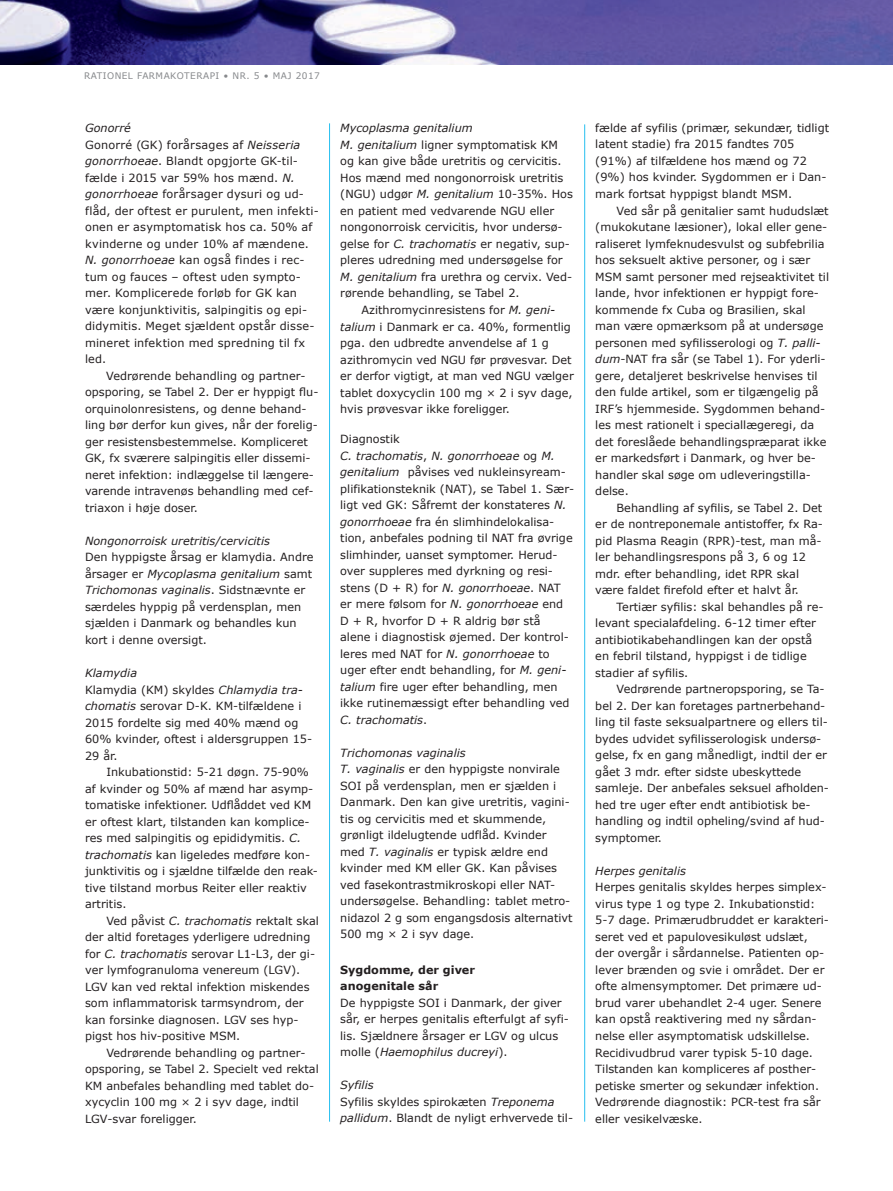
<style>
.page{position:relative;width:893px;height:1191px;background:#fff}
.page>*{position:absolute;margin:0;border:0;box-sizing:border-box;transform-origin:0 0}
.t1{font:11.25px/16.5px "Verdana";color:#231f20}
.t2{font:italic 11.25px "Verdana";color:#231f20}
.t3{font:700 11.25px/16.5px "Verdana";color:#231f20}
.t4{font:9px "Verdana";letter-spacing:.05em;color:#87898c}
.s1{font-style:italic}
</style>
<div class="page">
<img style="left:0;top:0;width:893px;height:64px">
<hr style="left:584px;top:124px;width:1px;height:997px;background:#26bff0">
<hr style="left:329px;top:123px;width:1px;height:998px;background:#26bff0">
<p class="t4" style="left:84px;top:69px;width:237px">RATIONEL FARMAKOTERAPI • NR. 5 • MAJ 2017</p>
<p class="t1" style="left:85px;top:120px;width:235px"><span class="s1">Gonorré<br></span>Gonorré (GK) forårsages af <span class="s1">Neisseria gonorrhoeae</span>. Blandt opgjorte GK-til&shy;fælde i 2015 var 59% hos mænd. <span class="s1">N. gonorrhoeae</span> forårsager dysuri og ud&shy;flåd, der oftest er purulent, men infekti&shy;onen er asymptomatisk hos ca. 50% af kvinderne og under 10% af mændene.<br><span class="s1">N. gonorrhoeae</span> kan også findes i rec&shy;tum og fauces – oftest uden sympto&shy;mer. Komplicerede forløb for GK kan være konjunktivitis, salpingitis og epi&shy;didymitis. Meget sjældent opstår disse&shy;mineret infektion med spredning til fx led.</p>
<p class="t1" style="left:85px;top:367px;width:235px;text-indent:21px">Vedrørende behandling og partner&shy;opsporing, se Tabel 2. Der er hyppigt flu&shy;orquinolonresistens, og denne behand&shy;ling bør derfor kun gives, når der forelig&shy;ger resistensbestemmelse. Kompliceret GK, fx sværere salpingitis eller dissemi&shy;neret infektion: indlæggelse til længere&shy;varende intravenøs behandling med cef&shy;triaxon i høje doser.</p>
<p class="t2" style="left:85px;top:533px;width:186px">Nongonorroisk uretritis/cervicitis</p>
<p class="t1" style="left:85px;top:549px;width:230px">Den hyppigste årsag er klamydia. Andre årsager er <span class="s1">Mycoplasma genitalium</span> samt <span class="s1">Trichomonas vaginalis</span>. Sidstnævnte er særdeles hyppig på verdensplan, men sjælden i Danmark og behandles kun kort i denne oversigt.</p>
<p class="t1" style="left:85px;top:664px;width:229px"><span class="s1">Klamydia<br></span>Klamydia (KM) skyldes <span class="s1">Chlamydia tra&shy;chomatis</span> serovar D-K. KM-tilfældene i<br>2015 fordelte sig med 40% mænd og<br>60% kvinder, oftest i aldersgruppen 15-<br>29 år.</p>
<p class="t1" style="left:85px;top:763px;width:234px;text-indent:21px">Inkubationstid: 5-21 døgn. 75-90% af kvinder og 50% af mænd har asymp&shy;tomatiske infektioner. Udflåddet ved KM er oftest klart, tilstanden kan komplice&shy;res med salpingitis og epididymitis. <span class="s1">C. trachomatis</span> kan ligeledes medføre kon&shy;junktivitis og i sjældne tilfælde den reak&shy;tive tilstand morbus Reiter eller reaktiv artritis.</p>
<p class="t1" style="left:85px;top:912px;width:235px;text-indent:21px">Ved påvist <span class="s1">C. trachomatis</span> rektalt skal der altid foretages yderligere udredning for <span class="s1">C. trachomatis</span> serovar L1-L3, der gi&shy;ver lymfogranuloma venereum (LGV).<br>LGV kan ved rektal infektion miskendes som inflammatorisk tarmsyndrom, der kan forsinke diagnosen. LGV ses hyp&shy;pigst hos hiv-positive MSM.</p>
<p class="t1" style="left:85px;top:1044px;width:235px;text-indent:21px">Vedrørende behandling og partner&shy;opsporing, se Tabel 2. Specielt ved rektal KM anbefales behandling med tablet do&shy;xycyclin 100 mg × 2 i syv dage, indtil LGV-svar foreligger.</p>
<p class="t2" style="left:340px;top:121px;width:134px">Mycoplasma genitalium</p>
<p class="t1" style="left:340px;top:136px;width:219px"><span class="s1">M. genitalium</span> ligner symptomatisk KM</p>
<p class="t1" style="left:340px;top:153px;width:223px">og kan give både uretritis og cervicitis.</p>
<p class="t1" style="left:340px;top:169px;width:225px">Hos mænd med nongonorroisk uretritis</p>
<p class="t1" style="left:340px;top:186px;width:234px">(NGU) udgør <span class="s1">M. genitalium</span> 10-35%. Hos</p>
<p class="t1" style="left:340px;top:202px;width:215px">en patient med vedvarende NGU eller</p>
<p class="t1" style="left:340px;top:219px;width:224px">nongonorroisk cervicitis, hvor undersø-</p>
<p class="t1" style="left:340px;top:235px;width:231px">gelse for <span class="s1">C. trachomatis</span> er negativ, sup-</p>
<p class="t1" style="left:340px;top:252px;width:224px">pleres udredning med undersøgelse for</p>
<p class="t1" style="left:340px;top:268px;width:233px"><span class="s1">M. genitalium</span> fra urethra og cervix. Ved-</p>
<p class="t1" style="left:340px;top:285px;width:181px">rørende behandling, se Tabel 2.</p>
<p class="t1" style="left:361px;top:301px;width:195px">Azithromycinresistens for <span class="s1">M. geni-</span></p>
<p class="t1" style="left:340px;top:318px;width:232px"><span class="s1">talium</span> i Danmark er ca. 40%, formentlig</p>
<p class="t1" style="left:340px;top:334px;width:210px">pga. den udbredte anvendelse af 1 g</p>
<p class="t1" style="left:340px;top:351px;width:233px">azithromycin ved NGU før prøvesvar. Det</p>
<p class="t1" style="left:340px;top:367px;width:235px">er derfor vigtigt, at man ved NGU vælger</p>
<p class="t1" style="left:340px;top:384px;width:234px">tablet doxycyclin 100 mg × 2 i syv dage,</p>
<p class="t1" style="left:340px;top:400px;width:171px">hvis prøvesvar ikke foreligger.</p>
<p class="t1" style="left:340px;top:430px;width:235px">Diagnostik<br><span class="s1">C. trachomatis</span>, <span class="s1">N. gonorrhoeae</span> og <span class="s1">M. genitalium</span> påvises ved nukleinsyream&shy;plifikationsteknik (NAT), se Tabel 1. Sær&shy;ligt ved GK: Såfremt der konstateres <span class="s1">N. gonorrhoeae</span> fra én slimhindelokalisa&shy;tion, anbefales podning til NAT fra øvrige slimhinder, uanset symptomer. Herud&shy;over suppleres med dyrkning og resi&shy;stens (D + R) for <span class="s1">N. gonorrhoeae</span>. NAT er mere følsom for <span class="s1">N. gonorrhoeae</span> end D + R, hvorfor D + R aldrig bør stå<br>alene i diagnostisk øjemed. Der kontrol&shy;leres med NAT for <span class="s1">N. gonorrhoeae</span> to uger efter endt behandling, for <span class="s1">M. geni&shy;talium</span> fire uger efter behandling, men ikke rutinemæssigt efter behandling ved <span class="s1">C. trachomatis</span>.</p>
<p class="t1" style="left:340px;top:744px;width:234px"><span class="s1">Trichomonas vaginalis<br>T. vaginalis</span> er den hyppigste nonvirale SOI på verdensplan, men er sjælden i Danmark. Den kan give uretritis, vagini&shy;tis og cervicitis med et skummende, grønligt ildelugtende udflåd. Kvinder med <span class="s1">T. vaginalis</span> er typisk ældre end kvinder med KM eller GK. Kan påvises ved fasekontrastmikroskopi eller NAT&shy;undersøgelse. Behandling: tablet metro&shy;nidazol 2 g som engangsdosis alternativt 500 mg × 2 i syv dage.</p>
<p class="t3" style="left:340px;top:961px;width:136px">Sygdomme, der giver anogenitale sår</p>
<p class="t1" style="left:340px;top:994px;width:230px">De hyppigste SOI i Danmark, der giver sår, er herpes genitalis efterfulgt af syfi&shy;lis. Sjældnere årsager er LGV og ulcus molle (<span class="s1">Haemophilus ducreyi</span>).</p>
<p class="t1" style="left:340px;top:1076px;width:234px"><span class="s1">Syfilis<br></span>Syfilis skyldes spirokæten <span class="s1">Treponema pallidum</span>. Blandt de nyligt erhvervede til-</p>
<p class="t1" style="left:595px;top:119px;width:235px">fælde af syfilis (primær, sekundær, tidligt latent stadie) fra 2015 fandtes 705 (91%) af tilfældene hos mænd og 72 (9%) hos kvinder. Sygdommen er i Dan&shy;mark fortsat hyppigst blandt MSM.</p>
<p class="t1" style="left:595px;top:202px;width:235px;text-indent:21px">Ved sår på genitalier samt hududslæt (mukokutane læsioner), lokal eller gene&shy;raliseret lymfeknudesvulst og subfebrilia hos seksuelt aktive personer, og i sær MSM samt personer med rejseaktivitet til lande, hvor infektionen er hyppigt fore&shy;kommende fx Cuba og Brasilien, skal man være opmærksom på at undersøge personen med syfilisserologi og <span class="s1">T. palli&shy;dum</span>-NAT fra sår (se Tabel 1). For yderli&shy;gere, detaljeret beskrivelse henvises til den fulde artikel, som er tilgængelig på IRF’s hjemmeside. Sygdommen behand&shy;les mest rationelt i speciallægeregi, da det foreslåede behandlingspræparat ikke er markedsført i Danmark, og hver be&shy;handler skal søge om udleveringstilla&shy;delse.</p>
<p class="t1" style="left:595px;top:499px;width:229px;text-indent:21px">Behandling af syfilis, se Tabel 2. Det er de nontreponemale antistoffer, fx Ra&shy;pid Plasma Reagin (RPR)-test, man må&shy;ler behandlingsrespons på 3, 6 og 12 mdr. efter behandling, idet RPR skal være faldet firefold efter et halvt år.</p>
<p class="t1" style="left:595px;top:598px;width:230px;text-indent:21px">Tertiær syfilis: skal behandles på re&shy;levant specialafdeling. 6-12 timer efter antibiotikabehandlingen kan der opstå en febril tilstand, hyppigst i de tidlige stadier af syfilis.</p>
<p class="t1" style="left:595px;top:681px;width:235px;text-indent:21px">Vedrørende partneropsporing, se Ta&shy;bel 2. Der kan foretages partnerbehand&shy;ling til faste seksualpartnere og ellers til&shy;bydes udvidet syfilisserologisk undersø&shy;gelse, fx en gang månedligt, indtil der er gået 3 mdr. efter sidste ubeskyttede samleje. Der anbefales seksuel afholden&shy;hed tre uger efter endt antibiotisk be&shy;handling og indtil opheling/svind af hud&shy;symptomer.</p>
<p class="t2" style="left:595px;top:863px;width:92px">Herpes genitalis</p>
<p class="t1" style="left:595px;top:879px;width:235px">Herpes genitalis skyldes herpes simplex&shy;virus type 1 og type 2. Inkubationstid:<br>5-7 dage. Primærudbruddet er karakteri&shy;seret ved et papulovesikuløst udslæt, der overgår i sårdannelse. Patienten op&shy;lever brænden og svie i området. Der er ofte almensymptomer. Det primære ud&shy;brud varer ubehandlet 2-4 uger. Senere kan opstå reaktivering med ny sårdan&shy;nelse eller asymptomatisk udskillelse.<br>Recidivudbrud varer typisk 5-10 dage.<br>Tilstanden kan kompliceres af posther&shy;petiske smerter og sekundær infektion.<br>Vedrørende diagnostik: PCR-test fra sår eller vesikelvæske.</p>
</div>
